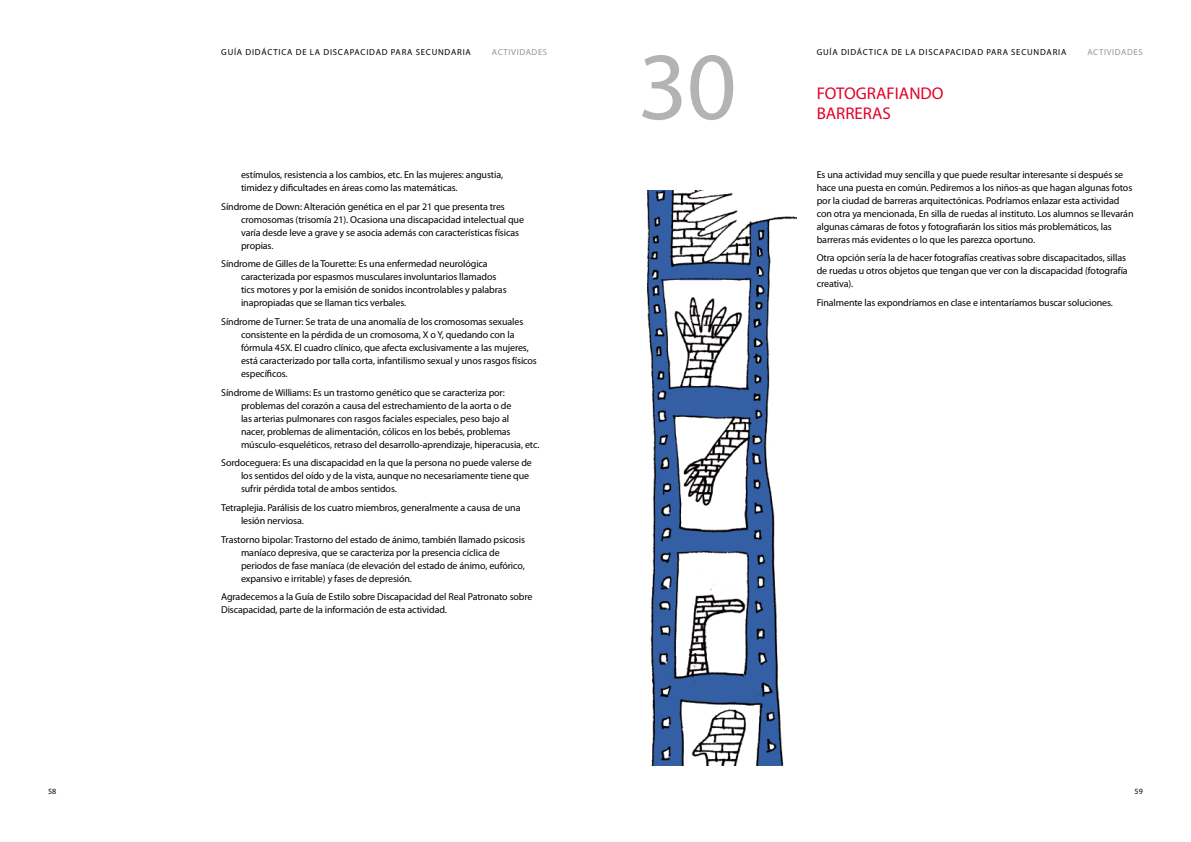
<style>
.page{position:relative;width:1191px;height:842px;background:#fff}
.page>*{position:absolute;margin:0;border:0;box-sizing:border-box;transform-origin:0 0}
.t1{font:97px "Myriad Pro";color:#b1b3b4}
.t2{font:17px "Myriad Pro";color:#e20026}
.t3{font:10px/13px "Myriad Pro";letter-spacing:-.01em;color:#000}
.t4{font:8.7px "Myriad Pro";letter-spacing:.09em;color:#000}
.t5{font:8.7px "Myriad Pro";letter-spacing:.07em;color:#929395}
.t6{font:8px "Myriad Pro";color:#000}
</style>
<div class="page">
<img style="left:646px;top:191px;width:151px;height:574px">
<p class="t4" style="left:221px;top:47px;width:251px">Guía didáctica de la discapacidad para secundaria</p>
<p class="t5" style="left:492px;top:47px;width:57px">Actividades</p>
<p class="t3" style="left:241px;top:168px;width:264px">estímulos, resistencia a los cambios, etc. En las mujeres: angustia, timidez y dificultades en áreas como las matemáticas.</p>
<p class="t3" style="left:241px;top:200px;width:284px;text-indent:-20px">Síndrome de Down: Alteración genética en el par 21 que presenta tres cromosomas (trisomía 21). Ocasiona una discapacidad intelectual que varía desde leve a grave y se asocia además con características físicas propias.</p>
<p class="t3" style="left:241px;top:258px;width:267px;text-indent:-20px">Síndrome de Gilles de la Tourette: Es una enfermedad neurológica caracterizada por espasmos musculares involuntarios llamados tics motores y por la emisión de sonidos incontrolables y palabras inapropiadas que se llaman tics verbales.</p>
<p class="t3" style="left:241px;top:315px;width:297px;text-indent:-20px">Síndrome de Turner: Se trata de una anomalía de los cromosomas sexuales consistente en la pérdida de un cromosoma, X o Y, quedando con la fórmula 45X. El cuadro clínico, que afecta exclusivamente a las mujeres, está caracterizado por talla corta, infantilismo sexual y unos rasgos físicos específicos.</p>
<p class="t3" style="left:241px;top:386px;width:300px;text-indent:-20px">Síndrome de Williams: Es un trastorno genético que se caracteriza por: problemas del corazón a causa del estrechamiento de la aorta o de<br>las arterias pulmonares con rasgos faciales especiales, peso bajo al<br>nacer, problemas de alimentación, cólicos en los bebés, problemas músculo‑esqueléticos, retraso del desarrollo‑aprendizaje, hiperacusia, etc.</p>
<p class="t3" style="left:241px;top:457px;width:292px;text-indent:-20px">Sordoceguera: Es una discapacidad en la que la persona no puede valerse de los sentidos del oído y de la vista, aunque no necesariamente tiene que sufrir pérdida total de ambos sentidos.</p>
<p class="t3" style="left:241px;top:501px;width:281px;text-indent:-20px">Tetraplejia. Parálisis de los cuatro miembros, generalmente a causa de una lesión nerviosa.</p>
<p class="t3" style="left:241px;top:533px;width:285px;text-indent:-20px">Trastorno bipolar: Trastorno del estado de ánimo, también llamado psicosis maníaco depresiva, que se caracteriza por la presencia cíclica de periodos de fase maníaca (de elevación del estado de ánimo, eufórico, expansivo e irritable) y fases de depresión.</p>
<p class="t3" style="left:221px;top:591px;width:313px">Agradecemos a la Guía de Estilo sobre Discapacidad del Real Patronato sobre<br>Discapacidad, parte de la información de esta actividad.</p>
<h1 class="t1" style="left:638px;top:34px;width:100px">30</h1>
<p class="t4" style="left:816px;top:47px;width:251px">Guía didáctica de la discapacidad para secundaria</p>
<p class="t5" style="left:1087px;top:47px;width:57px">Actividades</p>
<h2 class="t2" style="left:816px;top:84px;width:11px">FOTO</h2>
<h2 class="t2" style="left:856px;top:84px;width:22px">GRAFIANDO</h2>
<h2 class="t2" style="left:816px;top:104px;width:11px">BARRERAS</h2>
<p class="t3" style="left:816px;top:168px;width:318px">Es una actividad muy sencilla y que puede resultar interesante si después se hace una puesta en común. Pediremos a los niños-as que hagan algunas fotos por la ciudad de barreras arquitectónicas. Podríamos enlazar esta actividad con otra ya mencionada, En silla de ruedas al instituto. Los alumnos se llevarán algunas cámaras de fotos y fotografiarán los sitios más problemáticos, las barreras más evidentes o lo que les parezca oportuno.</p>
<p class="t3" style="left:816px;top:252px;width:312px">Otra opción sería la de hacer fotografías creativas sobre discapacitados, sillas de ruedas u otros objetos que tengan que ver con la discapacidad (fotografía creativa).</p>
<p class="t3" style="left:816px;top:296px;width:298px">Finalmente las expondríamos en clase e intentaríamos buscar soluciones.</p>
<p class="t6" style="left:48px;top:787px;width:10px">58</p>
<p class="t6" style="left:1134px;top:787px;width:10px">59</p>
</div>
